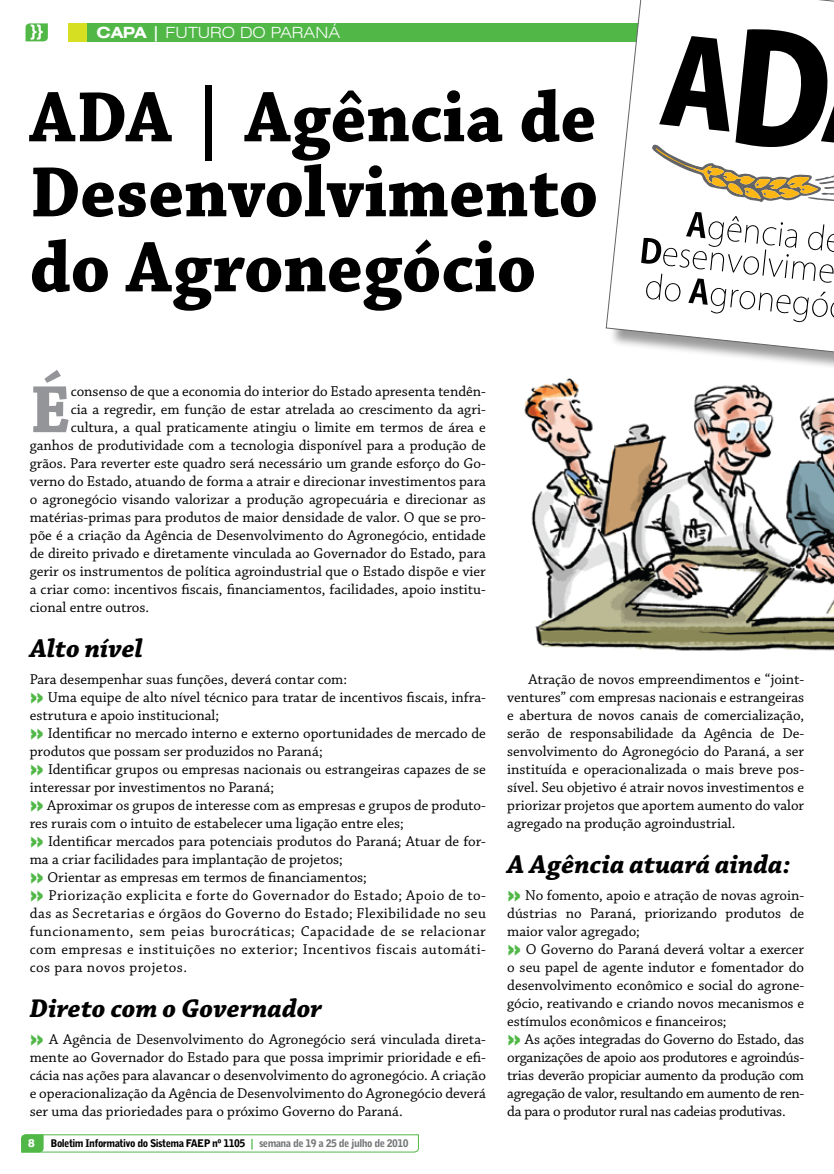
<style>
.page{position:relative;width:834px;height:1174px;background:#fff}
.page>*{position:absolute;margin:0;border:0;box-sizing:border-box;transform-origin:0 0}
.t1{font:700 75px/75px "Chaparral Pro";color:#000;text-align:justify;scale:.96 1}
.t2{font:700 70.35px "Chaparral Pro";color:#939598}
.t3{font:italic 700 27px "Chaparral Pro";color:#000}
.t4{font:300 expanded 15.45px "Swiss 721 BT";color:#fff}
.t5{font:700 expanded 15.45px "Swiss 721 BT";color:#fff}
.t6{font:15px/18px "Chaparral Pro";color:#000}
.t7{font:800 11.25px "Swiss 721 BT";color:#fff}
.t8{font:900 10.5px "Bell Gothic BT";letter-spacing:-.05em;color:#000}
.s1{font-weight:700}
.s2{font-family:"Swiss 721 BT";font-weight:900;font-stretch:expanded;font-size:21px;color:#51b848}
.s3{font-family:"Bell Centennial BT Bold Listing";font-weight:400;color:#51b848}
.s4{color:#77787b}
</style>
<div class="page">
<svg style="left:21px;top:1134px;width:398px;height:18px"></svg>
<img style="left:524px;top:378px;width:309px;height:273px">
<div style="left:68px;top:23px;width:765px;height:18px;background:#51b848"></div>
<div style="left:68px;top:23px;width:18px;height:18px;background:#d7df23"></div>
<svg style="left:26px;top:23px;width:22px;height:18px"></svg>
<div style="left:608px;top:0;width:225px;height:384px;background:#fff"></div>
<svg style="left:605px;top:0;width:228px;height:359px"></svg>
<svg style="left:651px;top:29px;width:182px;height:173px"></svg>
<svg style="left:641px;top:212px;width:192px;height:110px"></svg>
<p class="t5" style="left:97px;top:23px;width:28px">CAPA</p>
<p class="t4" style="left:152px;top:23px;width:189px"><span class="s1">|</span> FUTURO DO PARANÁ</p>
<h1 class="t1" style="left:30px;top:83px;width:593px">ada | Agência de Desenvolvimento do Agronegócio</h1>
<h2 class="t2" style="left:30px;top:368px;width:42px">É</h2>
<p class="t6" style="left:71px;top:383px;width:416px">consenso de que a economia do interior do Estado apresenta tendên-</p>
<p class="t6" style="left:71px;top:401px;width:416px">cia a regredir, em função de estar atrelada ao crescimento da agri-</p>
<p class="t6" style="left:71px;top:419px;width:416px">cultura, a qual praticamente atingiu o limite em termos de área e</p>
<p class="t6" style="left:30px;top:437px;width:457px">ganhos de produtividade com a tecnologia disponível para a produção de</p>
<p class="t6" style="left:30px;top:455px;width:457px">grãos. Para reverter este quadro será necessário um grande esforço do Go-</p>
<p class="t6" style="left:30px;top:473px;width:457px">verno do Estado, atuando de forma a atrair e direcionar investimentos para</p>
<p class="t6" style="left:30px;top:491px;width:457px">o agronegócio visando valorizar a produção agropecuária e direcionar as</p>
<p class="t6" style="left:30px;top:509px;width:457px">matérias-primas para produtos de maior densidade de valor. O que se pro-</p>
<p class="t6" style="left:30px;top:527px;width:457px">põe é a criação da Agência de Desenvolvimento do Agronegócio, entidade</p>
<p class="t6" style="left:30px;top:545px;width:457px">de direito privado e diretamente vinculada ao Governador do Estado, para</p>
<p class="t6" style="left:30px;top:563px;width:457px">gerir os instrumentos de política agroindustrial que o Estado dispõe e vier</p>
<p class="t6" style="left:30px;top:581px;width:457px">a criar como: incentivos fiscais, financiamentos, facilidades, apoio institu-</p>
<p class="t6" style="left:30px;top:599px;width:121px">cional entre outros.</p>
<h3 class="t3" style="left:30px;top:633px;width:114px">Alto nível</h3>
<p class="t6" style="left:30px;top:671px;width:457px">Para desempenhar suas funções, deverá contar com:<br><span class="s2">»</span> Uma equipe de alto nível técnico para tratar de incentivos fiscais, infra&shy;estrutura e apoio institucional;<br><span class="s2">»</span> Identificar no mercado interno e externo oportunidades de mercado de produtos que possam ser produzidos no Paraná;<br><span class="s2">»</span> Identificar grupos ou empresas nacionais ou estrangeiras capazes de se interessar por investimentos no Paraná;<br><span class="s2">»</span> Aproximar os grupos de interesse com as empresas e grupos de produto&shy;res rurais com o intuito de estabelecer uma ligação entre eles;<br><span class="s2">»</span> Identificar mercados para potenciais produtos do Paraná; Atuar de for&shy;ma a criar facilidades para implantação de projetos;<br><span class="s2">»</span> Orientar as empresas em termos de financiamentos;<br><span class="s2">»</span> Priorização explicita e forte do Governador do Estado; Apoio de to&shy;das as Secretarias e órgãos do Governo do Estado; Flexibilidade no seu funcionamento, sem peias burocráticas; Capacidade de se relacionar com empresas e instituições no exterior; Incentivos fiscais automáti&shy;cos para novos projetos.</p>
<h3 class="t3" style="left:30px;top:993px;width:294px">Direto com o Governador</h3>
<p class="t6" style="left:30px;top:1031px;width:457px;text-align:justify"><span class="s2">»</span> A Agência de Desenvolvimento do Agronegócio será vinculada direta&shy;mente ao Governador do Estado para que possa imprimir prioridade e efi&shy;cácia nas ações para alavancar o desenvolvimento do agronegócio. A criação e operacionalização da Agência de Desenvolvimento do Agronegócio deverá ser uma das prioriedades para o próximo Governo do Paraná.</p>
<p class="t7" style="left:28px;top:1136px;width:8px">8</p>
<p class="t8" style="left:51px;top:1137px;width:359px">Boletim Informativo do Sistema FAEP nº 1105 <span class="s3">|</span> <span class="s4">semana de 19 a 25 de julho de 2010</span></p>
<p class="t6" style="left:507px;top:671px;width:298px;text-align:justify;text-indent:21px">Atração de novos empreendimentos e “joint&shy;ventures” com empresas nacionais e estrangeiras e abertura de novos canais de comercialização, serão de responsabilidade da Agência de De&shy;senvolvimento do Agronegócio do Paraná, a ser instituída e operacionalizada o mais breve pos&shy;sível. Seu objetivo é atrair novos investimentos e priorizar projetos que aportem aumento do valor agregado na produção agroindustrial.</p>
<h3 class="t3" style="left:507px;top:849px;width:285px">A Agência atuará ainda:</h3>
<p class="t6" style="left:507px;top:887px;width:298px"><span class="s2">»</span> No fomento, apoio e atração de novas agroin&shy;dústrias no Paraná, priorizando produtos de maior valor agregado;<br><span class="s2">»</span> O Governo do Paraná deverá voltar a exercer o seu papel de agente indutor e fomentador do desenvolvimento econômico e social do agrone&shy;gócio, reativando e criando novos mecanismos e estímulos econômicos e financeiros;<br><span class="s2">»</span> As ações integradas do Governo do Estado, das organizações de apoio aos produtores e agroindús&shy;trias deverão propiciar aumento da produção com agregação de valor, resultando em aumento de ren&shy;da para o produtor rural nas cadeias produtivas.</p>
</div>
